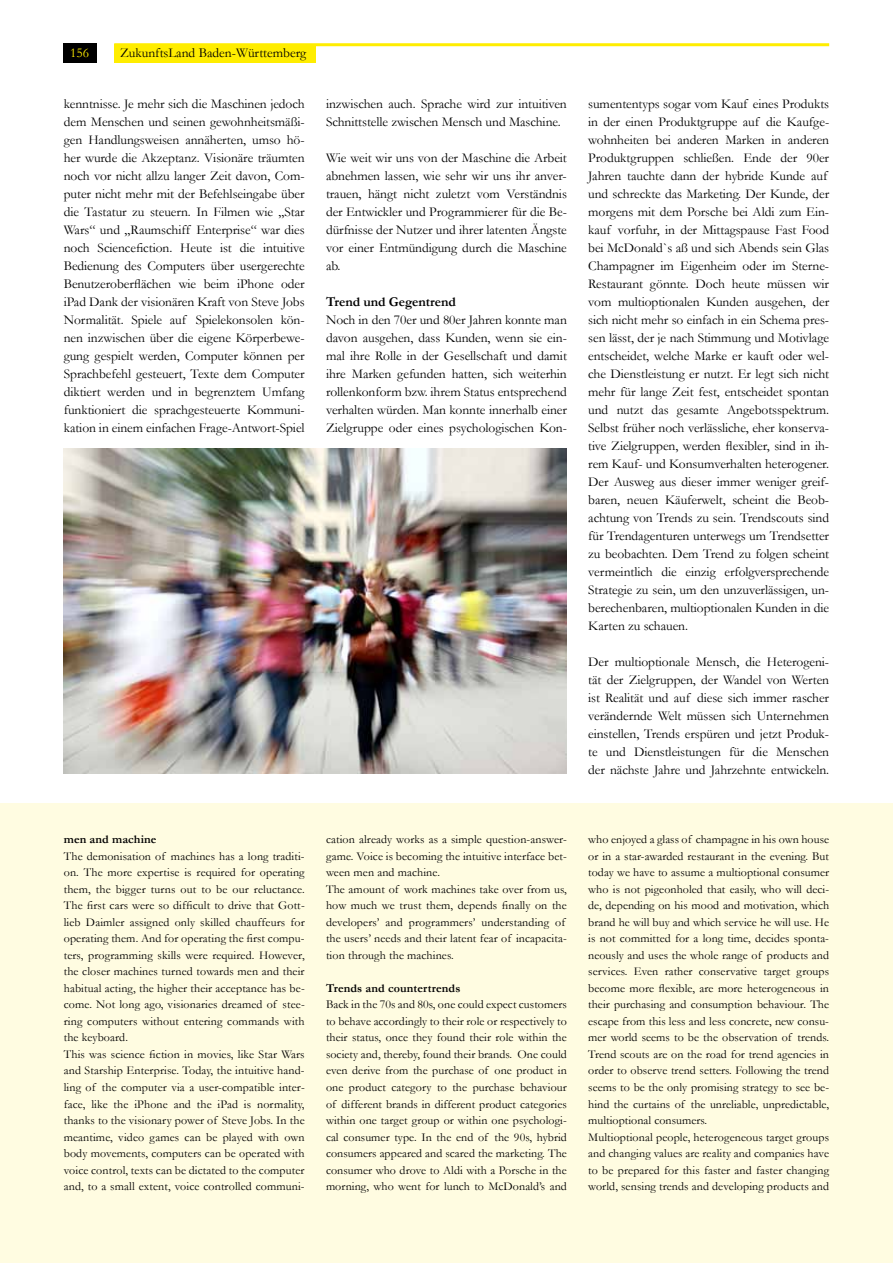
<style>
.page{position:relative;width:893px;height:1263px;background:#fff}
.page>*{position:absolute;margin:0;border:0;box-sizing:border-box;transform-origin:0 0}
.t1{font:13.5px/18px "Garamond";letter-spacing:-.005em;color:#000;text-align:justify}
.t2{font:700 13.5px "Garamond";letter-spacing:-.005em;color:#000}
.t3{font:13.5px "Garamond";color:#ffed00}
.t4{font:12px/16.5px "Garamond";letter-spacing:.01em;color:#000}
.t5{font:700 12px "Garamond";letter-spacing:.01em;color:#000}
</style>
<div class="page">
<hr style="left:114px;top:43px;width:715px;height:3px;background:#ffed00">
<div style="left:63px;top:43px;width:33px;height:20px;background:#000"></div>
<div style="left:114px;top:44px;width:201px;height:19px;background:#ffed00"></div>
<div style="left:0;top:803px;width:893px;height:460px;background:#fffce1"></div>
<img style="left:64px;top:448px;width:503px;height:326px">
<p class="t3" style="left:70px;top:44px;width:20px">156</p>
<p class="t1" style="left:120px;top:43px;width:188px">ZukunftsLand Baden-Württemberg</p>
<p class="t1" style="left:64px;top:95px;width:242px">kenntnisse. Je mehr sich die Maschinen jedoch dem Menschen und seinen gewohnheitsmäßi&shy;gen Handlungsweisen annäherten, umso hö&shy;her wurde die Akzeptanz. Visionäre träumten noch vor nicht allzu langer Zeit davon, Com&shy;puter nicht mehr mit der Befehlseingabe über die Tastatur zu steuern. In Filmen wie „Star Wars“ und „Raumschiff Enterprise“ war dies noch Sciencefiction. Heute ist die intuitive Bedienung des Computers über usergerechte Benutzeroberflächen wie beim iPhone oder iPad Dank der visionären Kraft von Steve Jobs Normalität. Spiele auf Spielekonsolen kön&shy;nen inzwischen über die eigene Körperbewe&shy;gung gespielt werden, Computer können per Sprachbefehl gesteuert, Texte dem Computer diktiert werden und in begrenztem Umfang funktioniert die sprachgesteuerte Kommuni&shy;kation in einem einfachen Frage-Antwort-Spiel</p>
<p class="t1" style="left:326px;top:95px;width:242px">inzwischen auch. Sprache wird zur intuitiven<br>Schnittstelle zwischen Mensch und Maschine.</p>
<p class="t1" style="left:326px;top:149px;width:242px">Wie weit wir uns von der Maschine die Arbeit abnehmen lassen, wie sehr wir uns ihr anver&shy;trauen, hängt nicht zuletzt vom Verständnis der Entwickler und Programmierer für die Be&shy;dürfnisse der Nutzer und ihrer latenten Ängste vor einer Entmündigung durch die Maschine ab.</p>
<p class="t2" style="left:326px;top:294px;width:131px">Trend und Gegentrend</p>
<p class="t1" style="left:326px;top:311px;width:242px">Noch in den 70er und 80er Jahren konnte man davon ausgehen, dass Kunden, wenn sie ein&shy;mal ihre Rolle in der Gesellschaft und damit ihre Marken gefunden hatten, sich weiterhin rollenkonform bzw. ihrem Status entsprechend verhalten würden. Man konnte innerhalb einer Zielgruppe oder eines psychologischen Kon-</p>
<p class="t1" style="left:588px;top:94px;width:242px;text-align:left">sumententyps sogar vom Kauf eines Produkts in der einen Produktgruppe auf die Kaufge&shy;wohnheiten bei anderen Marken in anderen Produktgruppen schließen. Ende der 90er Jahren tauchte dann der hybride Kunde auf und schreckte das Marketing. Der Kunde, der morgens mit dem Porsche bei Aldi zum Ein&shy;kauf vorfuhr, in der Mittagspause Fast Food bei McDonald`s aß und sich Abends sein Glas Champagner im Eigenheim oder im Sterne-Restaurant gönnte. Doch heute müssen wir vom multioptionalen Kunden ausgehen, der sich nicht mehr so einfach in ein Schema pres&shy;sen lässt, der je nach Stimmung und Motivlage entscheidet, welche Marke er kauft oder wel&shy;che Dienstleistung er nutzt. Er legt sich nicht mehr für lange Zeit fest, entscheidet spontan und nutzt das gesamte Angebotsspektrum.<br>Selbst früher noch verlässliche, eher konserva&shy;tive Zielgruppen, werden flexibler, sind in ih&shy;rem Kauf- und Konsumverhalten heterogener.<br>Der Ausweg aus dieser immer weniger greif&shy;baren, neuen Käuferwelt, scheint die Beob&shy;achtung von Trends zu sein. Trendscouts sind für Trendagenturen unterwegs um Trendsetter zu beobachten. Dem Trend zu folgen scheint vermeintlich die einzig erfolgversprechende Strategie zu sein, um den unzuverlässigen, un&shy;berechenbaren, multioptionalen Kunden in die Karten zu schauen.</p>
<p class="t1" style="left:588px;top:652px;width:242px">Der multioptionale Mensch, die Heterogeni&shy;tät der Zielgruppen, der Wandel von Werten ist Realität und auf diese sich immer rascher verändernde Welt müssen sich Unternehmen einstellen, Trends erspüren und jetzt Produk&shy;te und Dienstleistungen für die Menschen der nächste Jahre und Jahrzehnte entwickeln.</p>
<p class="t5" style="left:64px;top:832px;width:94px">men and machine</p>
<p class="t4" style="left:64px;top:848px;width:242px">The demonisation of machines has a long traditi&shy;on. The more expertise is required for operating them, the bigger turns out to be our reluctance.<br>The first cars were so difficult to drive that Gott&shy;lieb Daimler assigned only skilled chauffeurs for operating them. And for operating the first compu&shy;ters, programming skills were required. However, the closer machines turned towards men and their habitual acting, the higher their acceptance has be&shy;come. Not long ago, visionaries dreamed of stee&shy;ring computers without entering commands with the keyboard.<br>This was science fiction in movies, like Star Wars and Starship Enterprise. Today, the intuitive hand&shy;ling of the computer via a user-compatible inter&shy;face, like the iPhone and the iPad is normality, thanks to the visionary power of Steve Jobs. In the meantime, video games can be played with own body movements, computers can be operated with voice control, texts can be dictated to the computer and, to a small extent, voice controlled communi-</p>
<p class="t4" style="left:326px;top:831px;width:242px">cation already works as a simple question-answer&shy;game. Voice is becoming the intuitive interface bet&shy;ween men and machine.<br>The amount of work machines take over from us, how much we trust them, depends finally on the developers’ and programmers’ understanding of the users’ needs and their latent fear of incapacita&shy;tion through the machines.</p>
<p class="t5" style="left:326px;top:981px;width:136px">Trends and countertrends</p>
<p class="t4" style="left:326px;top:996px;width:242px;text-align:justify">Back in the 70s and 80s, one could expect customers to behave accordingly to their role or respectively to their status, once they found their role within the society and, thereby, found their brands. One could even derive from the purchase of one product in one product category to the purchase behaviour of different brands in different product categories within one target group or within one psychologi&shy;cal consumer type. In the end of the 90s, hybrid consumers appeared and scared the marketing. The consumer who drove to Aldi with a Porsche in the morning, who went for lunch to McDonald’s and</p>
<p class="t4" style="left:588px;top:831px;width:242px">who enjoyed a glass of champagne in his own house or in a star-awarded restaurant in the evening. But today we have to assume a multioptional consumer who is not pigeonholed that easily, who will deci&shy;de, depending on his mood and motivation, which brand he will buy and which service he will use. He is not committed for a long time, decides sponta&shy;neously and uses the whole range of products and services. Even rather conservative target groups become more flexible, are more heterogeneous in their purchasing and consumption behaviour. The escape from this less and less concrete, new consu&shy;mer world seems to be the observation of trends.<br>Trend scouts are on the road for trend agencies in order to observe trend setters. Following the trend seems to be the only promising strategy to see be&shy;hind the curtains of the unreliable, unpredictable, multioptional consumers.<br>Multioptional people, heterogeneous target groups and changing values are reality and companies have to be prepared for this faster and faster changing world, sensing trends and developing products and</p>
</div>
